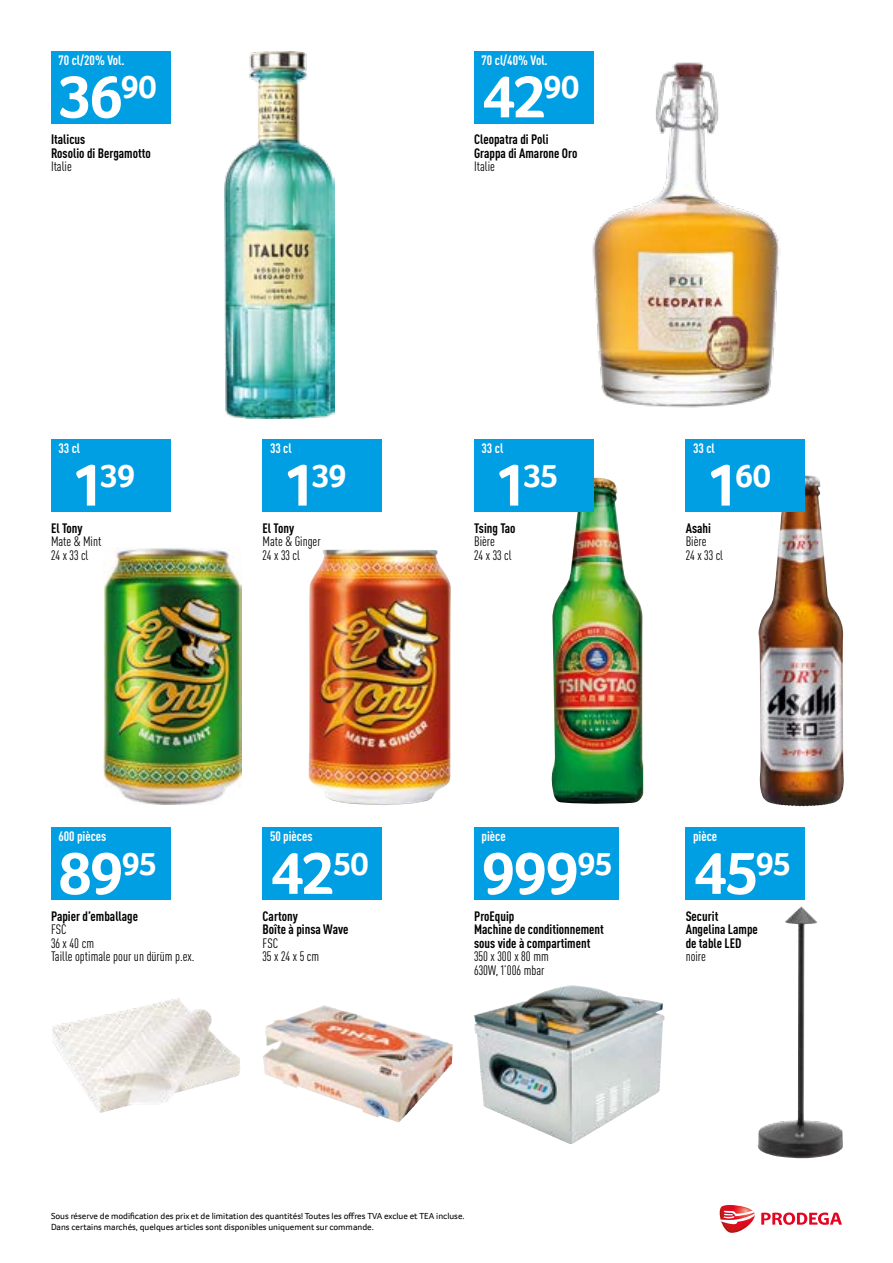
<style>
.page{position:relative;width:893px;height:1263px;background:#fff}
.page>*{position:absolute;margin:0;border:0;box-sizing:border-box;transform-origin:0 0}
.Preis_weiss{font:700 61.5px "Transgourmet";letter-spacing:-.04em;color:#fff}
.Preis_weiss-2{font:700 33.3px "Transgourmet";letter-spacing:-.045em;color:#fff}
.t1{font:700 condensed 13.5px/13.5px "DINOT";color:#000}
.t2{font:condensed 13.5px "DINOT";color:#000}
.Unit_weiss{font:700 condensed 13.5px "DINOT";color:#fff}
.t3{font:9px "Transgourmet";color:#000}
.s1{font-size:61.5px}
</style>
<div class="page">
<svg style="left:719px;top:1205px;width:123px;height:28px"></svg>
<img style="left:590px;top:60px;width:189px;height:348px">
<img style="left:225px;top:51px;width:109px;height:367px">
<img style="left:103px;top:548px;width:138px;height:256px">
<img style="left:308px;top:549px;width:143px;height:256px">
<img style="left:551px;top:478px;width:92px;height:326px">
<img style="left:759px;top:475px;width:85px;height:331px">
<img style="left:52px;top:998px;width:189px;height:115px">
<img style="left:263px;top:1005px;width:190px;height:117px">
<img style="left:474px;top:985px;width:190px;height:159px">
<img style="left:758px;top:906px;width:85px;height:252px">
<div style="left:474px;top:51px;width:119px;height:72px;background:#009fe3"></div>
<div style="left:51px;top:51px;width:119px;height:72px;background:#009fe3"></div>
<div style="left:51px;top:439px;width:119px;height:73px;background:#009fe3"></div>
<div style="left:263px;top:439px;width:119px;height:73px;background:#009fe3"></div>
<div style="left:474px;top:439px;width:119px;height:73px;background:#009fe3"></div>
<div style="left:686px;top:439px;width:119px;height:73px;background:#009fe3"></div>
<div style="left:51px;top:827px;width:119px;height:73px;background:#009fe3"></div>
<div style="left:263px;top:827px;width:119px;height:73px;background:#009fe3"></div>
<div style="left:474px;top:827px;width:145px;height:73px;background:#009fe3"></div>
<div style="left:686px;top:827px;width:119px;height:73px;background:#009fe3"></div>
<p class="Unit_weiss" style="left:58px;top:52px;width:68px">70 cl/20% Vol.</p>
<p class="Unit_weiss" style="left:482px;top:52px;width:68px">70 cl/40% Vol.</p>
<p class="Preis_weiss" style="left:59px;top:60px;width:100px">36<sup>90</sup></p>
<p class="Preis_weiss" style="left:482px;top:60px;width:99px">42<sup>90</sup></p>
<p class="t1" style="left:51px;top:133px;width:101px">Italicus<br>Rosolio di Bergamotto</p>
<p class="t2" style="left:51px;top:159px;width:22px">Italie</p>
<p class="t1" style="left:474px;top:133px;width:105px">Cleopatra di Poli<br>Grappa di Amarone Oro</p>
<p class="t2" style="left:474px;top:159px;width:22px">Italie</p>
<p class="Unit_weiss" style="left:58px;top:440px;width:23px">33 cl</p>
<p class="Unit_weiss" style="left:270px;top:440px;width:23px">33 cl</p>
<p class="Unit_weiss" style="left:482px;top:440px;width:23px">33 cl</p>
<p class="Unit_weiss" style="left:693px;top:440px;width:23px">33 cl</p>
<p class="Preis_weiss-2" style="left:71px;top:456px;width:66px"><span class="s1">1</span>39</p>
<p class="Preis_weiss-2" style="left:282px;top:456px;width:66px"><span class="s1">1</span>39</p>
<p class="Preis_weiss-2" style="left:494px;top:456px;width:66px"><span class="s1">1</span>35</p>
<p class="Preis_weiss-2" style="left:705px;top:456px;width:67px"><span class="s1">1</span>60</p>
<p class="t1" style="left:51px;top:521px;width:33px">El Tony</p>
<p class="t2" style="left:51px;top:533px;width:52px">Mate &amp; Mint</p>
<p class="t2" style="left:51px;top:547px;width:39px">24 x 33 cl</p>
<p class="t1" style="left:263px;top:521px;width:33px">El Tony</p>
<p class="t2" style="left:263px;top:533px;width:60px">Mate &amp; Ginger</p>
<p class="t2" style="left:263px;top:547px;width:39px">24 x 33 cl</p>
<p class="t1" style="left:474px;top:521px;width:43px">Tsing Tao</p>
<p class="t2" style="left:474px;top:533px;width:22px">Bière</p>
<p class="t2" style="left:474px;top:547px;width:39px">24 x 33 cl</p>
<p class="t1" style="left:686px;top:521px;width:27px">Asahi</p>
<p class="t2" style="left:686px;top:533px;width:22px">Bière</p>
<p class="t2" style="left:686px;top:547px;width:39px">24 x 33 cl</p>
<p class="Unit_weiss" style="left:58px;top:828px;width:49px">600 pièces</p>
<p class="Preis_weiss" style="left:59px;top:837px;width:100px">89<sup>95</sup></p>
<p class="t1" style="left:51px;top:909px;width:89px">Papier d’emballage</p>
<p class="t2" style="left:51px;top:922px;width:17px">FSC</p>
<p class="t2" style="left:51px;top:935px;width:45px">36 x 40 cm</p>
<p class="t2" style="left:51px;top:949px;width:145px">Taille optimale pour un dürüm p.ex.</p>
<p class="Unit_weiss" style="left:270px;top:828px;width:44px">50 pièces</p>
<p class="Preis_weiss" style="left:270px;top:837px;width:100px">42<sup>50</sup></p>
<p class="t1" style="left:263px;top:909px;width:87px">Cartony<br>Boîte à pinsa Wave</p>
<p class="t2" style="left:263px;top:935px;width:17px">FSC</p>
<p class="t2" style="left:263px;top:949px;width:58px">35 x 24 x 5 cm</p>
<p class="Unit_weiss" style="left:482px;top:828px;width:26px">pièce</p>
<p class="Preis_weiss" style="left:482px;top:837px;width:132px">999<sup>95</sup></p>
<p class="t1" style="left:474px;top:909px;width:131px">ProEquip<br>Machine de conditionnement sous vide à compartiment</p>
<p class="t2" style="left:474px;top:949px;width:76px">350 x 300 x 80 mm</p>
<p class="t2" style="left:474px;top:962px;width:72px">630W, 1’006 mbar</p>
<p class="Unit_weiss" style="left:693px;top:828px;width:26px">pièce</p>
<p class="Preis_weiss" style="left:693px;top:837px;width:99px">45<sup>95</sup></p>
<p class="t1" style="left:686px;top:909px;width:74px">Securit<br>Angelina Lampe</p>
<p class="t1" style="left:686px;top:936px;width:57px">de table LED</p>
<p class="t2" style="left:686px;top:949px;width:22px">noire</p>
<p class="t3" style="left:51px;top:1211px;width:415px">Sous réserve de modification des prix et de limitation des quantités! Toutes les offres TVA exclue et TEA incluse.</p>
<p class="t3" style="left:51px;top:1222px;width:324px">Dans certains marchés, quelques articles sont disponibles uniquement sur commande.</p>
</div>
